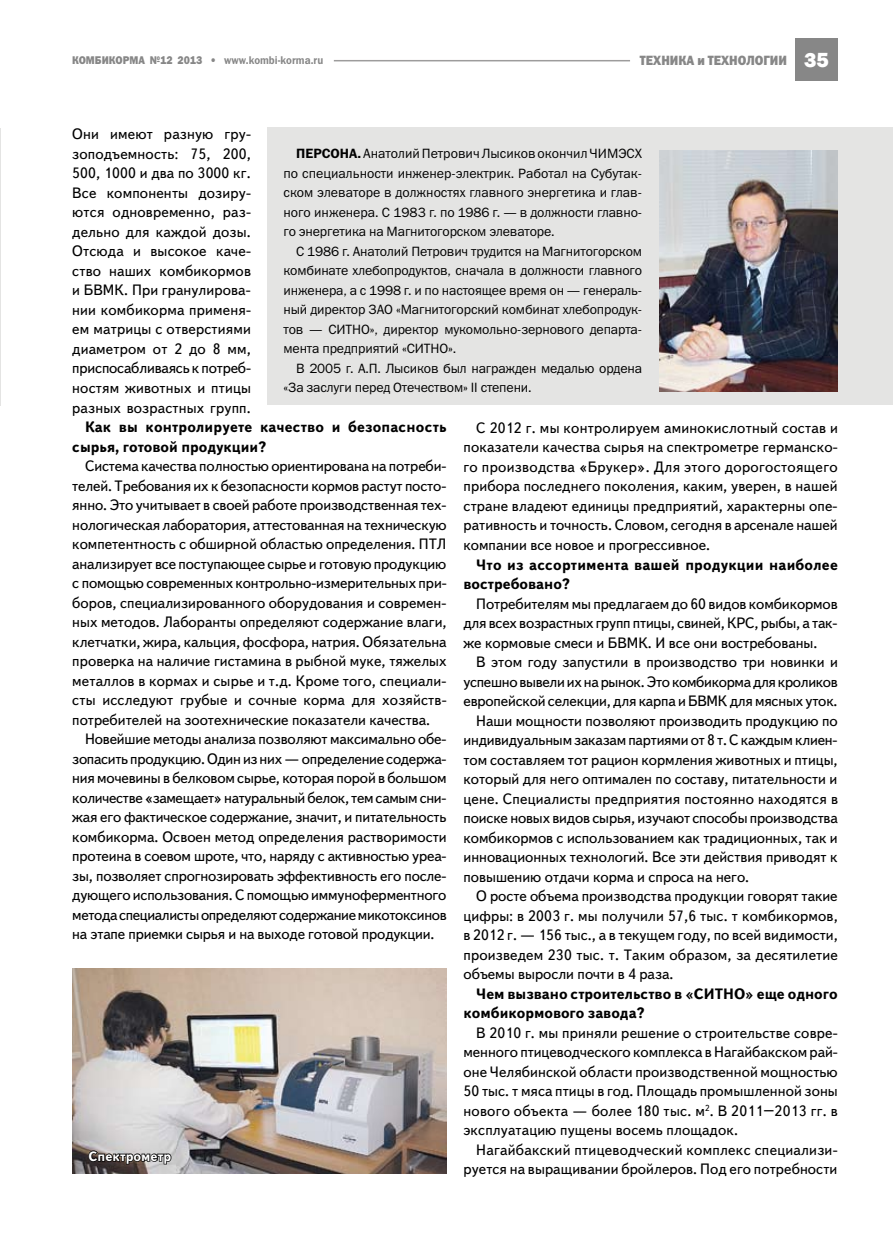
<style>
.page{position:relative;width:893px;height:1234px;background:#fff}
.page>*{position:absolute;margin:0;border:0;box-sizing:border-box;transform-origin:0 0}
.t1{font:15px/19.5px "Text Book C";color:#000;text-align:justify}
.t2{font:700 15px/19.5px "Text Book C";color:#000}
.t3{font:15px/19.5px "Text Book C";letter-spacing:.02em;color:#000;text-align:right}
.t4{font:15px "Text Book C";letter-spacing:-.02em;color:#000}
.t5{font:13.5px/19.5px "Franklin Gothic Book C";letter-spacing:-.01em;color:#000;text-align:justify}
.t6{font:13.5px "Franklin Gothic Heavy C";color:#878787;scale:.9 1}
.t7{font:700 13.5px "Text Book C";color:#fff}
.t8{font:13.5px "Franklin Gothic Demi C";color:#000}
.t9{font:11.25px "Franklin Gothic Demi C";color:#878787;scale:.9 1}
.t10{font:11.25px "Franklin Gothic Heavy C";color:#878787;scale:.9 1}
.s1{font-family:"Franklin Gothic Heavy C"}
.s2{font-family:"Franklin Gothic";font-weight:800;font-size:21px;color:#fff}
.s3{font-family:"Franklin Gothic Demi C"}
</style>
<div class="page">
<div style="left:795px;top:38px;width:43px;height:43px;background:#878787"></div>
<hr style="left:334px;top:60px;width:296px;height:1px;background:#9d9c9c">
<hr style="left:0;top:128px;width:1px;height:277px;background:#e4e4e3">
<div style="left:268px;top:128px;width:625px;height:277px;background:#e4e4e3"></div>
<img style="left:659px;top:150px;width:179px;height:242px">
<img style="left:72px;top:968px;width:374px;height:205px">
<svg style="left:88px;top:1148px;width:84px;height:16px"></svg>
<p class="t10" style="left:72px;top:54px;width:42px">КОМБИКО</p>
<p class="t9" style="left:123px;top:54px;width:224px"><span class="s1">РМА №12 2013 •</span> www.kombi-korma.ru</p>
<p class="t6" style="left:640px;top:53px;width:211px">Техника и технологии <span class="s2">35</span></p>
<p class="t1" style="left:72px;top:125px;width:180px">Они имеют разную гру&shy;зоподъемность: 75, 200, 500, 1000 и два по 3000 кг.<br>Все компоненты дозиру&shy;ются одновременно, раз&shy;дельно для каждой дозы.<br>Отсюда и высокое каче&shy;ство наших комбикормов и БВМК. При гранулирова&shy;нии комбикорма применя&shy;ем матрицы с отверстиями диаметром от 2 до 8 мм, приспосабливаясь к потреб&shy;ностям животных и птицы разных возрастных групп.</p>
<p class="t2" style="left:72px;top:417px;width:376px;text-indent:13px">Как вы контролируете качество и безопасность сырья, готовой продукции?</p>
<p class="t1" style="left:72px;top:456px;width:376px;text-indent:13px">Система качества полностью ориентирована на потреби&shy;телей. Требования их к безопасности кормов растут посто&shy;янно. Это учитывает в своей работе производственная тех&shy;нологическая лаборатория, аттестованная на техническую компетентность с обширной областью определения. ПТЛ анализирует все поступающее сырье и готовую продукцию с помощью современных контрольно-измерительных при&shy;боров, специализированного оборудования и современ&shy;ных методов. Лаборанты определяют содержание влаги, клетчатки, жира, кальция, фосфора, натрия. Обязательна проверка на наличие гистамина в рыбной муке, тяжелых металлов в кормах и сырье и т.д. Кроме того, специали&shy;сты исследуют грубые и сочные корма для хозяйств&shy;потребителей на зоотехнические показатели качества.</p>
<p class="t1" style="left:72px;top:729px;width:376px;text-indent:13px">Новейшие методы анализа позволяют максимально обе&shy;зопасить продукцию. Один из них — определение содержа&shy;ния мочевины в белковом сырье, которая порой в большом количестве «замещает» натуральный белок, тем самым сни&shy;жая его фактическое содержание, значит, и питательность комбикорма. Освоен метод определения растворимости протеина в соевом шроте, что, наряду с активностью уреа&shy;зы, позволяет спрогнозировать эффективность его после&shy;дующего использования. С помощью иммуноферментного метода специалисты определяют содержание микотоксинов на этапе приемки сырья и на выходе готовой продукции.</p>
<p class="t5" style="left:283px;top:144px;width:360px;text-indent:74px"><span class="s3">.</span> Анатолий Петрович Лысиков окончил ЧИМЭСХ по специальности инженер-электрик. Работал на Субутак&shy;ском элеваторе в должностях главного энергетика и глав&shy;ного инженера. С 1983 г. по 1986 г. — в должности главно&shy;го энергетика на Магнитогорском элеваторе.</p>
<p class="t5" style="left:283px;top:241px;width:360px;text-indent:13px">С 1986 г. Анатолий Петрович трудится на Магнитогорском комбинате хлебопродуктов, сначала в должности главного инженера, а с 1998 г. и по настоящее время он — генераль&shy;ный директор ЗАО «Магнитогорский комбинат хлебопродук&shy;тов — СИТНО», директор мукомольно-зернового департа&shy;мента предприятий «СИТНО».</p>
<p class="t5" style="left:283px;top:358px;width:360px;text-indent:13px">В 2005 г. А.П. Лысиков был награжден медалью ордена «За заслуги перед Отечеством» II степени.</p>
<p class="t1" style="left:463px;top:418px;width:376px;text-indent:13px">С 2012 г. мы контролируем аминокислотный состав и показатели качества сырья на спектрометре германско&shy;го производства «Брукер». Для этого дорогостоящего прибора последнего поколения, каким, уверен, в нашей стране владеют единицы предприятий, характерны опе&shy;ративность и точность. Словом, сегодня в арсенале нашей компании все новое и прогрессивное.</p>
<p class="t2" style="left:463px;top:554px;width:376px;text-indent:13px">Что из ассортимента вашей продукции наиболее востребовано?</p>
<p class="t1" style="left:463px;top:593px;width:376px;text-indent:13px">Потребителям мы предлагаем до 60 видов комбикормов для всех возрастных групп птицы, свиней, КРС, рыбы, а так&shy;же кормовые смеси и БВМК. И все они востребованы.</p>
<p class="t1" style="left:476px;top:652px;width:363px">В этом году запустили в производство три новинки и</p>
<p class="t4" style="left:463px;top:673px;width:376px">успешно вывели их на рынок. Это комбикорма для кроликов</p>
<p class="t1" style="left:463px;top:691px;width:376px">европейской селекции, для карпа и БВМК для мясных уток.</p>
<p class="t1" style="left:476px;top:710px;width:363px">Наши мощности позволяют производить продукцию по</p>
<p class="t1" style="left:463px;top:730px;width:375px">индивидуальным заказам партиями от 8 т. С каждым клиен-</p>
<p class="t1" style="left:463px;top:749px;width:376px">том составляем тот рацион кормления животных и птицы,</p>
<p class="t1" style="left:463px;top:769px;width:375px">который для него оптимален по составу, питательности и</p>
<p class="t1" style="left:463px;top:788px;width:376px">цене. Специалисты предприятия постоянно находятся в</p>
<p class="t1" style="left:463px;top:808px;width:376px">поиске новых видов сырья, изучают способы производства</p>
<p class="t1" style="left:463px;top:827px;width:376px">комбикормов с использованием как традиционных, так и</p>
<p class="t1" style="left:463px;top:847px;width:375px">инновационных технологий. Все эти действия приводят к</p>
<p class="t1" style="left:463px;top:866px;width:287px">повышению отдачи корма и спроса на него.</p>
<p class="t1" style="left:476px;top:886px;width:363px">О росте объема производства продукции говорят такие</p>
<p class="t1" style="left:463px;top:905px;width:376px">цифры: в 2003 г. мы получили 57,6 тыс. т комбикормов,</p>
<p class="t1" style="left:463px;top:925px;width:376px">в 2012 г. — 156 тыс., а в текущем году, по всей видимости,</p>
<p class="t1" style="left:463px;top:944px;width:376px">произведем 230 тыс. т. Таким образом, за десятилетие</p>
<p class="t1" style="left:463px;top:964px;width:211px">объемы выросли почти в 4 раза.</p>
<p class="t2" style="left:463px;top:983px;width:376px;text-indent:13px">Чем вызвано строительство в «СИТНО» еще одного комбикормового завода?</p>
<p class="t1" style="left:463px;top:1022px;width:376px;text-indent:13px">В 2010 г. мы приняли решение о строительстве совре&shy;менного птицеводческого комплекса в Нагайбакском рай&shy;оне Челябинской области производственной мощностью 50 тыс. т мяса птицы в год. Площадь промышленной зоны нового объекта — более 180 тыс. м<sup>2</sup>. В 2011–2013 гг. в эксплуатацию пущены восемь площадок.</p>
<p class="t3" style="left:463px;top:1139px;width:376px">Нагайбакский птицеводческий комплекс специализи&shy;руется на выращивании бройлеров. Под его потребности</p>
<p class="t8" style="left:296px;top:146px;width:19px">Персона</p>
<p class="t7" style="left:88px;top:1148px;width:84px">Спектрометр</p>
</div>
